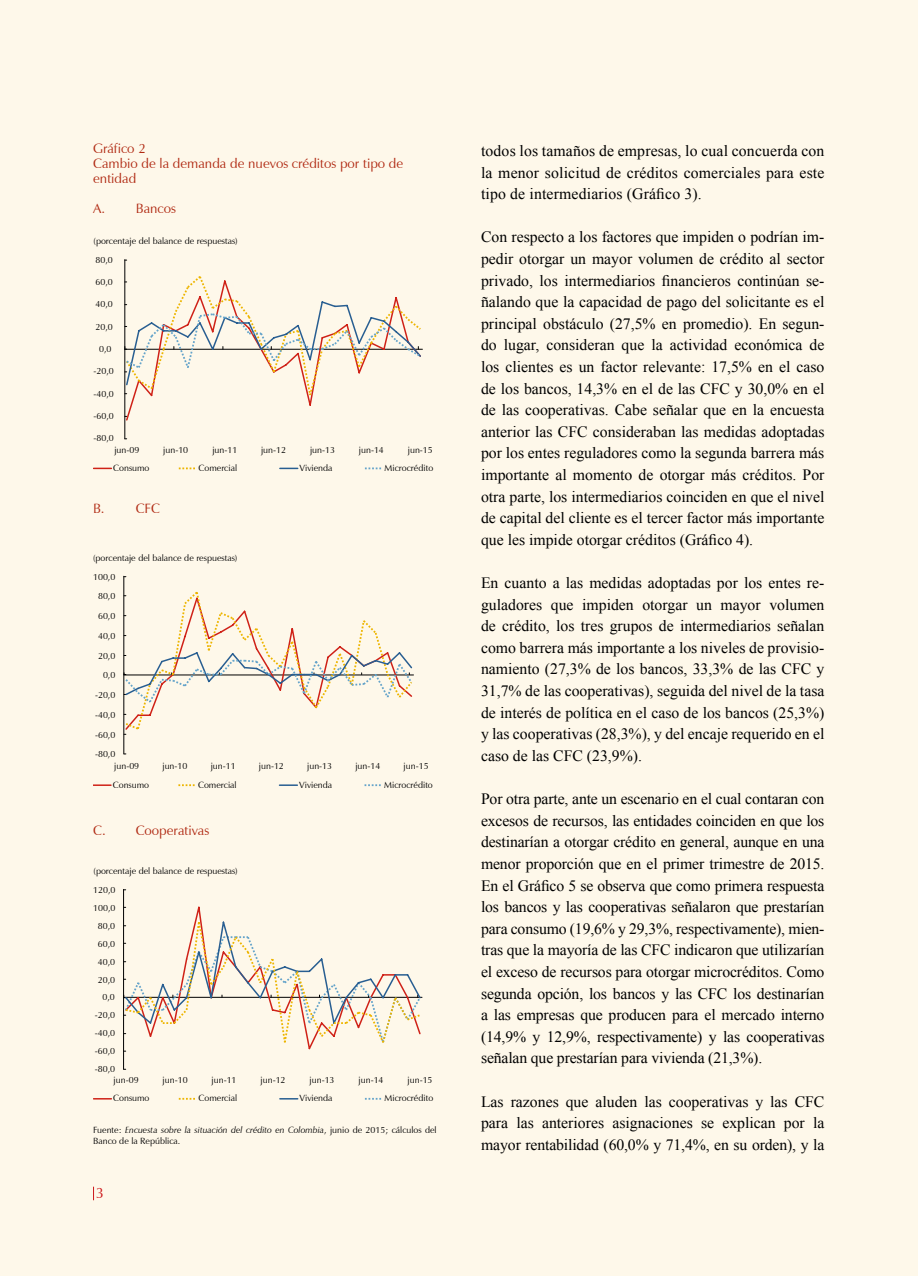
<style>
.page{position:relative;width:918px;height:1276px;background:#fff}
.page>*{position:absolute;margin:0;border:0;box-sizing:border-box;transform-origin:0 0}
.t1{font:15.75px/21.6px "Times New Roman";color:#000;text-align:justify}
.t2{font:15px "Zapf Humanist 601 BT";color:#cd171a}
.t3{font:13.5px/15px "Zapf Humanist 601 BT";color:#b02912}
.t4{font:9px/10.8px "Zapf Humanist 601 BT";color:#000}
.s1{font-style:italic}
</style>
<div class="page">
<div style="left:0;top:0;width:917px;height:1276px;background:#fef8ea"></div>
<svg style="left:93px;top:1186px;width:1px;height:14px"></svg>
<svg style="left:94px;top:468px;width:17px;height:1px"></svg>
<svg style="left:179px;top:467px;width:16px;height:2px"></svg>
<svg style="left:280px;top:468px;width:18px;height:1px"></svg>
<svg style="left:365px;top:467px;width:17px;height:2px"></svg>
<hr style="left:125px;top:260px;width:1px;height:179px;background:#000">
<svg style="left:124px;top:274px;width:299px;height:148px"></svg>
<svg style="left:93px;top:784px;width:18px;height:2px"></svg>
<svg style="left:178px;top:784px;width:17px;height:2px"></svg>
<svg style="left:280px;top:784px;width:17px;height:2px"></svg>
<svg style="left:365px;top:784px;width:16px;height:2px"></svg>
<hr style="left:124px;top:576px;width:1px;height:178px;background:#000">
<svg style="left:124px;top:590px;width:290px;height:145px"></svg>
<svg style="left:94px;top:1098px;width:17px;height:1px"></svg>
<svg style="left:179px;top:1098px;width:16px;height:1px"></svg>
<svg style="left:280px;top:1098px;width:18px;height:1px"></svg>
<svg style="left:365px;top:1098px;width:17px;height:1px"></svg>
<hr style="left:123px;top:889px;width:1px;height:180px;background:#000">
<svg style="left:123px;top:905px;width:299px;height:147px"></svg>
<p class="t3" style="left:93px;top:141px;width:312px">Gráfico 2<br>Cambio de la demanda de nuevos créditos por tipo de entidad</p>
<p class="t3" style="left:93px;top:201px;width:84px">A. Bancos</p>
<p class="t4" style="left:94px;top:235px;width:146px">(porcentaje del balance de respuestas)</p>
<p class="t4" style="left:96px;top:254px;width:19px">80,0</p>
<p class="t4" style="left:96px;top:277px;width:19px">60,0</p>
<p class="t4" style="left:96px;top:299px;width:19px">40,0</p>
<p class="t4" style="left:96px;top:321px;width:19px">20,0</p>
<p class="t4" style="left:99px;top:343px;width:14px">0,0</p>
<p class="t4" style="left:94px;top:366px;width:22px">-20,0</p>
<p class="t4" style="left:94px;top:388px;width:22px">-40,0</p>
<p class="t4" style="left:94px;top:410px;width:22px">-60,0</p>
<p class="t4" style="left:94px;top:432px;width:22px">-80,0</p>
<p class="t4" style="left:114px;top:444px;width:26px">jun-09</p>
<p class="t4" style="left:163px;top:444px;width:26px">jun-10</p>
<p class="t4" style="left:212px;top:444px;width:26px">jun-11</p>
<p class="t4" style="left:261px;top:444px;width:26px">jun-12</p>
<p class="t4" style="left:310px;top:444px;width:26px">jun-13</p>
<p class="t4" style="left:359px;top:444px;width:26px">jun-14</p>
<p class="t4" style="left:408px;top:444px;width:26px">jun-15</p>
<p class="t4" style="left:113px;top:462px;width:38px">Consumo</p>
<p class="t4" style="left:199px;top:462px;width:40px">Comercial</p>
<p class="t4" style="left:300px;top:462px;width:34px">Vivienda</p>
<p class="t4" style="left:385px;top:462px;width:50px">Microcrédito</p>
<p class="t3" style="left:93px;top:501px;width:68px">B. CFC</p>
<p class="t4" style="left:93px;top:552px;width:146px">(porcentaje del balance de respuestas)</p>
<p class="t4" style="left:93px;top:571px;width:24px">100,0</p>
<p class="t4" style="left:98px;top:591px;width:19px">80,0</p>
<p class="t4" style="left:98px;top:611px;width:19px">60,0</p>
<p class="t4" style="left:98px;top:630px;width:19px">40,0</p>
<p class="t4" style="left:98px;top:650px;width:19px">20,0</p>
<p class="t4" style="left:103px;top:670px;width:14px">0,0</p>
<p class="t4" style="left:95px;top:689px;width:22px">-20,0</p>
<p class="t4" style="left:95px;top:709px;width:22px">-40,0</p>
<p class="t4" style="left:95px;top:729px;width:22px">-60,0</p>
<p class="t4" style="left:95px;top:749px;width:22px">-80,0</p>
<p class="t4" style="left:114px;top:760px;width:26px">jun-09</p>
<p class="t4" style="left:162px;top:760px;width:26px">jun-10</p>
<p class="t4" style="left:211px;top:760px;width:26px">jun-11</p>
<p class="t4" style="left:259px;top:760px;width:26px">jun-12</p>
<p class="t4" style="left:307px;top:760px;width:26px">jun-13</p>
<p class="t4" style="left:355px;top:760px;width:26px">jun-14</p>
<p class="t4" style="left:404px;top:760px;width:26px">jun-15</p>
<p class="t4" style="left:113px;top:779px;width:38px">Consumo</p>
<p class="t4" style="left:198px;top:779px;width:40px">Comercial</p>
<p class="t4" style="left:299px;top:779px;width:34px">Vivienda</p>
<p class="t4" style="left:384px;top:779px;width:50px">Microcrédito</p>
<p class="t3" style="left:93px;top:823px;width:118px">C. Cooperativas</p>
<p class="t4" style="left:94px;top:865px;width:146px">(porcentaje del balance de respuestas)</p>
<p class="t4" style="left:93px;top:885px;width:24px">120,0</p>
<p class="t4" style="left:93px;top:902px;width:24px">100,0</p>
<p class="t4" style="left:98px;top:920px;width:19px">80,0</p>
<p class="t4" style="left:98px;top:938px;width:19px">60,0</p>
<p class="t4" style="left:98px;top:956px;width:19px">40,0</p>
<p class="t4" style="left:98px;top:974px;width:19px">20,0</p>
<p class="t4" style="left:102px;top:992px;width:14px">0,0</p>
<p class="t4" style="left:95px;top:1010px;width:22px">-20,0</p>
<p class="t4" style="left:95px;top:1027px;width:22px">-40,0</p>
<p class="t4" style="left:95px;top:1045px;width:22px">-60,0</p>
<p class="t4" style="left:95px;top:1063px;width:22px">-80,0</p>
<p class="t4" style="left:114px;top:1074px;width:26px">jun-09</p>
<p class="t4" style="left:163px;top:1074px;width:26px">jun-10</p>
<p class="t4" style="left:212px;top:1074px;width:26px">jun-11</p>
<p class="t4" style="left:261px;top:1074px;width:26px">jun-12</p>
<p class="t4" style="left:310px;top:1074px;width:26px">jun-13</p>
<p class="t4" style="left:359px;top:1074px;width:26px">jun-14</p>
<p class="t4" style="left:408px;top:1074px;width:26px">jun-15</p>
<p class="t4" style="left:113px;top:1092px;width:38px">Consumo</p>
<p class="t4" style="left:199px;top:1092px;width:40px">Comercial</p>
<p class="t4" style="left:300px;top:1092px;width:34px">Vivienda</p>
<p class="t4" style="left:385px;top:1092px;width:50px">Microcrédito</p>
<p class="t4" style="left:93px;top:1124px;width:345px">Fuente: <span class="s1">Encuesta sobre la situación del crédito en Colombia</span>, junio de 2015; cálculos del<br>Banco de la República.</p>
<p class="t2" style="left:96px;top:1184px;width:10px">3</p>
<p class="t1" style="left:481px;top:140px;width:345px">todos los tamaños de empresas, lo cual concuerda con la menor solicitud de créditos comerciales para este tipo de intermediarios (Gráfico 3).</p>
<p class="t1" style="left:481px;top:226px;width:345px">Con respecto a los factores que impiden o podrían im&shy;pedir otorgar un mayor volumen de crédito al sector privado, los intermediarios financieros continúan se&shy;ñalando que la capacidad de pago del solicitante es el principal obstáculo (27,5% en promedio). En segun&shy;do lugar, consideran que la actividad económica de los clientes es un factor relevante: 17,5% en el caso de los bancos, 14,3% en el de las CFC y 30,0% en el de las cooperativas. Cabe señalar que en la encuesta anterior las CFC consideraban las medidas adoptadas por los entes reguladores como la segunda barrera más importante al momento de otorgar más créditos. Por otra parte, los intermediarios coinciden en que el nivel de capital del cliente es el tercer factor más importante que les impide otorgar créditos (Gráfico 4).</p>
<p class="t1" style="left:481px;top:572px;width:345px">En cuanto a las medidas adoptadas por los entes re&shy;guladores que impiden otorgar un mayor volumen de crédito, los tres grupos de intermediarios señalan como barrera más importante a los niveles de provisio&shy;namiento (27,3% de los bancos, 33,3% de las CFC y 31,7% de las cooperativas), seguida del nivel de la tasa de interés de política en el caso de los bancos (25,3%) y las cooperativas (28,3%), y del encaje requerido en el caso de las CFC (23,9%).</p>
<p class="t1" style="left:481px;top:788px;width:345px">Por otra parte, ante un escenario en el cual contaran con excesos de recursos, las entidades coinciden en que los destinarían a otorgar crédito en general, aunque en una menor proporción que en el primer trimestre de 2015.<br>En el Gráfico 5 se observa que como primera respuesta los bancos y las cooperativas señalaron que prestarían para consumo (19,6% y 29,3%, respectivamente), mien&shy;tras que la mayoría de las CFC indicaron que utilizarían el exceso de recursos para otorgar microcréditos. Como segunda opción, los bancos y las CFC los destinarían a las empresas que producen para el mercado interno (14,9% y 12,9%, respectivamente) y las cooperativas señalan que prestarían para vivienda (21,3%).</p>
<p class="t1" style="left:481px;top:1090px;width:345px">Las razones que aluden las cooperativas y las CFC para las anteriores asignaciones se explican por la mayor rentabilidad (60,0% y 71,4%, en su orden), y la</p>
</div>
